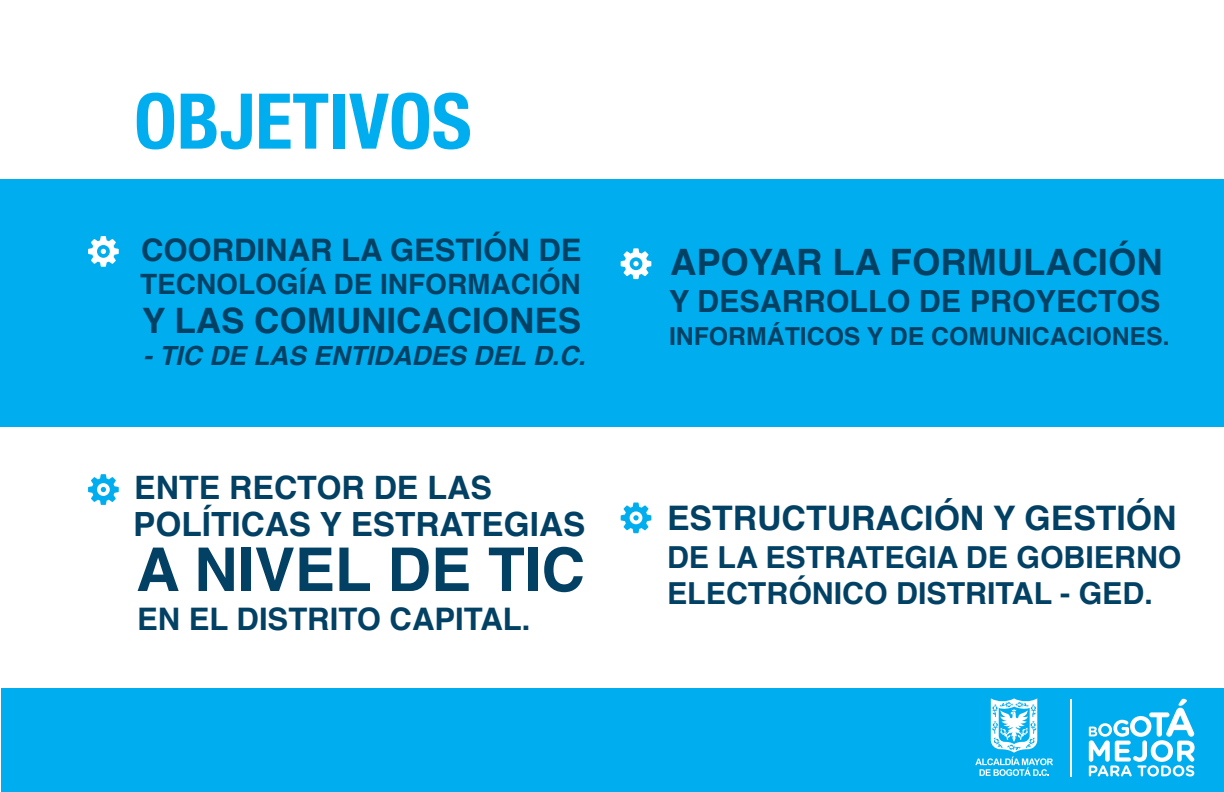
<style>
.page{position:relative;width:1224px;height:792px;background:#fff}
.page>*{position:absolute;margin:0;border:0;box-sizing:border-box;transform-origin:0 0}
.t1{font:700 condensed 77px "Helvetica Neue";color:#00aeef}
.t2{font:700 60.2px "Helvetica";color:#024164}
.t3{font:700 36.4px "Helvetica";color:#024164}
.t4{font:700 35px "Helvetica";color:#024164}
.t5{font:700 33.8px "Helvetica";color:#024164}
.t6{font:700 33.4px "Helvetica";color:#024164}
.t7{font:700 32.2px "Helvetica";color:#024164}
.t8{font:700 31px "Helvetica";color:#024164}
.t9{font:700 30.4px/36px "Helvetica";color:#024164}
.t10{font:700 28px "Helvetica";color:#024164}
.t11{font:italic 700 26.4px "Helvetica";color:#024164}
.t12{font:700 24.8px "Helvetica";color:#024164}
</style>
<div class="page">
<div style="left:1px;top:688px;width:1223px;height:104px;background:#00aeef"></div>
<svg style="left:1089px;top:698px;width:106px;height:78px"></svg>
<hr style="left:1070px;top:698px;width:1px;height:78px;background:#fff">
<svg style="left:975px;top:698px;width:78px;height:77px"></svg>
<div style="left:0;top:179px;width:1224px;height:247px;background:#00aeef"></div>
<svg style="left:621px;top:248px;width:30px;height:31px"></svg>
<svg style="left:621px;top:502px;width:30px;height:31px"></svg>
<svg style="left:88px;top:474px;width:31px;height:31px"></svg>
<svg style="left:88px;top:236px;width:31px;height:31px"></svg>
<h1 class="t1" style="left:134px;top:57px;width:339px">OBJETIVOS</h1>
<p class="t8" style="left:141px;top:225px;width:442px">COORDINAR LA GESTIÓN DE</p>
<p class="t3" style="left:670px;top:232px;width:494px">APOYAR LA FORMULACIÓN</p>
<p class="t10" style="left:140px;top:262px;width:442px">TECNOLOGÍA DE INFORMACIÓN</p>
<p class="t4" style="left:142px;top:292px;width:441px">Y LAS COMUNICACIONES</p>
<p class="t9" style="left:669px;top:283px;width:493px">Y DESARROLLO DE PROYECTOS</p>
<p class="t12" style="left:669px;top:316px;width:502px">INFORMÁTICOS Y DE COMUNICACIONES.</p>
<p class="t11" style="left:143px;top:333px;width:444px">- TIC DE LAS ENTIDADES DEL D.C.</p>
<p class="t7" style="left:134px;top:462px;width:359px">ENTE RECTOR DE LAS</p>
<p class="t6" style="left:133px;top:497px;width:454px">POLÍTICAS Y ESTRATEGIAS</p>
<h2 class="t2" style="left:136px;top:521px;width:450px">A NIVEL DE TIC</h2>
<p class="t8" style="left:137px;top:594px;width:395px">EN EL DISTRITO CAPITAL.</p>
<p class="t5" style="left:667px;top:490px;width:511px">ESTRUCTURACIÓN Y GESTIÓN</p>
<p class="t9" style="left:667px;top:539px;width:516px">DE LA ESTRATEGIA DE GOBIERNO<br>ELECTRÓNICO DISTRITAL - GED.</p>
</div>
